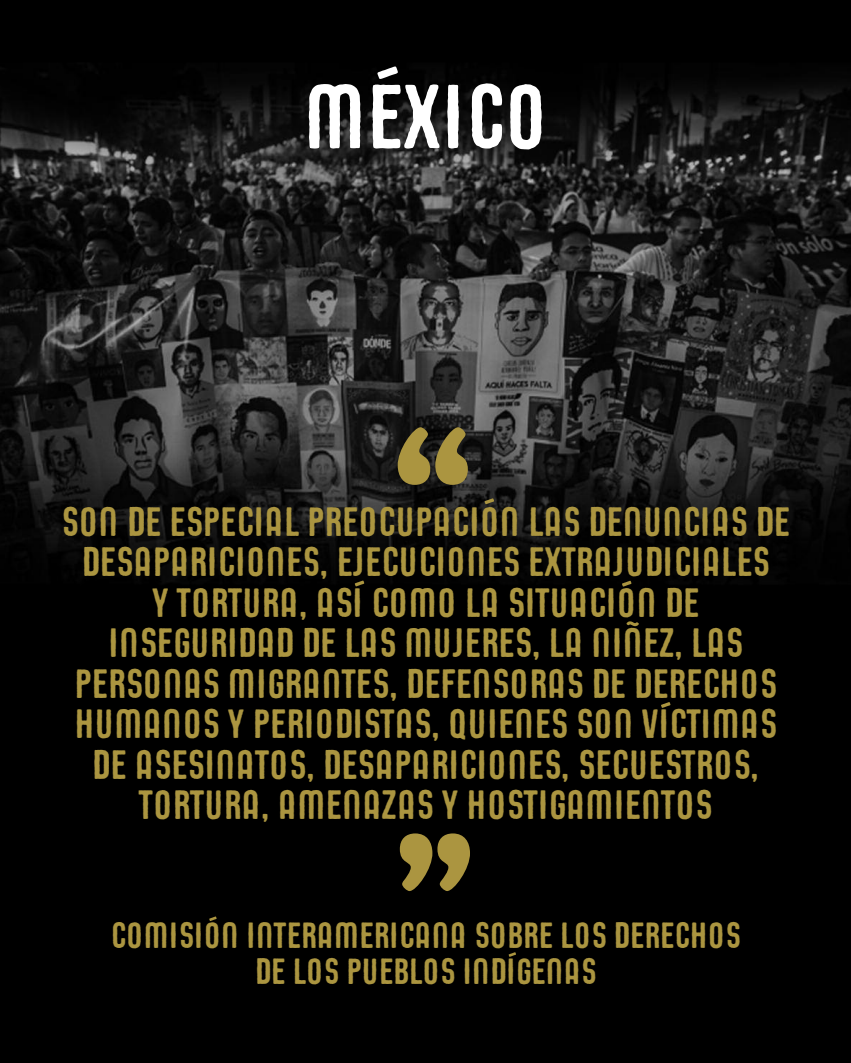
<style>
.page{position:relative;width:851px;height:1063px;background:#fff}
.page>*{position:absolute;margin:0;border:0;box-sizing:border-box;transform-origin:0 0}
.t1{font:italic 144px "Cooper Black Std";color:#ab9540}
.t2{font:90px "Stout Rough";color:#fff}
.t3{font:40.5px/40.5px "Stout Rough";color:#ab9540;text-align:center}
.t4{font:36px "Stout Rough";color:#ab9540}
</style>
<div class="page">
<img style="left:0;top:0;width:850px;height:1063px">
<svg style="left:377px;top:67px;width:21px;height:12px"></svg>
<svg style="left:484px;top:498px;width:10px;height:6px"></svg>
<svg style="left:355px;top:581px;width:9px;height:5px"></svg>
<svg style="left:622px;top:581px;width:9px;height:6px"></svg>
<svg style="left:626px;top:621px;width:12px;height:5px"></svg>
<svg style="left:661px;top:702px;width:9px;height:6px"></svg>
<svg style="left:209px;top:917px;width:8px;height:4px"></svg>
<svg style="left:508px;top:952px;width:8px;height:5px"></svg>
<h2 class="t2" style="left:303px;top:71px;width:246px">MEXICO</h2>
<h1 class="t1" style="left:384px;top:429px;width:83px">“</h1>
<p class="t3" style="left:61px;top:502px;width:730px">SON DE ESPECIAL PREOCUPACION LAS DENUNCIAS DE</p>
<p class="t3" style="left:74px;top:543px;width:703px">DESAPARICIONES, EJECUCIONES EXTRAJUDICIALES Y TORTURA, ASI COMO LA SITUACION DE INSEGURIDAD DE LAS MUJERES, LA NINEZ, LAS PERSONAS MIGRANTES, DEFENSORAS DE DERECHOS HUMANOS Y PERIODISTAS, QUIENES SON VICTIMAS DE ASESINATOS, DESAPARICIONES, SECUESTROS, TORTURA, AMENAZAS Y HOSTIGAMIENTOS</p>
<h1 class="t1" style="left:384px;top:835px;width:83px">”</h1>
<p class="t4" style="left:110px;top:917px;width:631px">COMISION INTERAMERICANA SOBRE LOS DERECHOS</p>
<p class="t4" style="left:255px;top:953px;width:343px">DE LOS PUEBLOS INDIGENAS</p>
</div>
